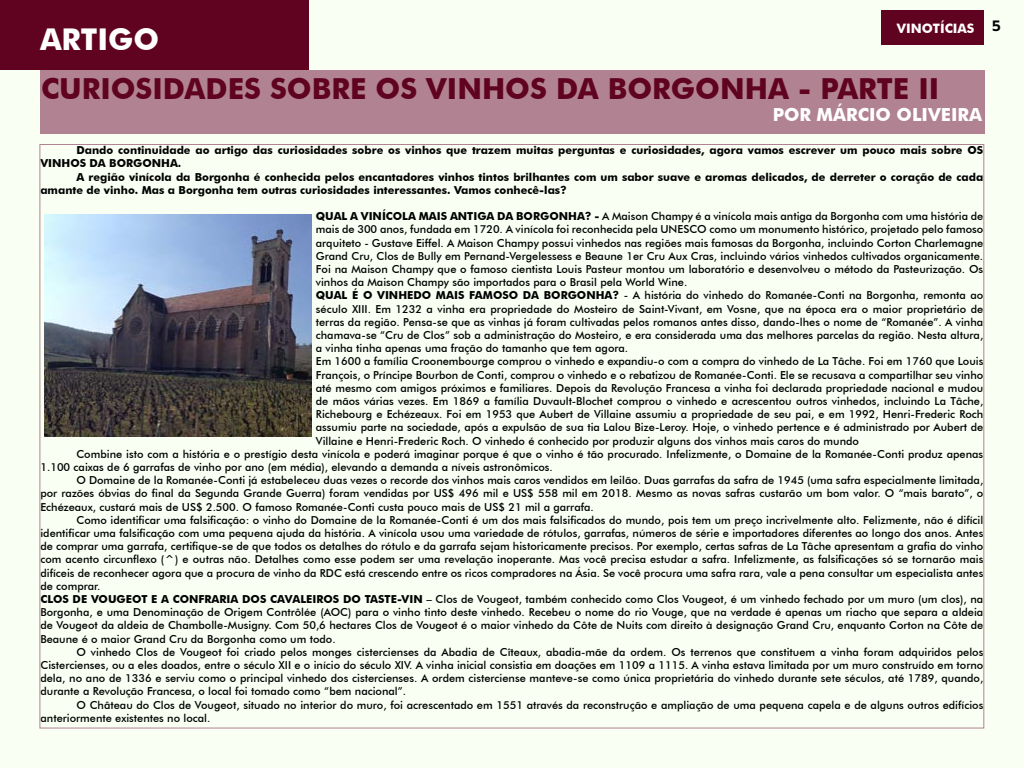
<style>
.page{position:relative;width:1024px;height:768px;background:#f9fff3}
.page>*{position:absolute;margin:0;border:0;box-sizing:border-box;transform-origin:0 0}
.t1{font:700 30px "Futura BT";color:#fff}
.t2{font:700 29px "Futura BT";color:#600320}
.t3{font:700 18px "Futura BT";color:#fff}
.t4{font:700 13px "Futura BT";color:#fff}
.t5{font:500 11px "Futura BT";color:#000}
.t6{font:700 11px/13.2px "Futura BT";color:#000}
.s1{font-weight:700}
</style>
<div class="page">
<div style="left:882px;top:10px;width:102px;height:34px;background:#600320"></div>
<div style="left:40px;top:70px;width:945px;height:64px;background:#b18392"></div>
<div style="left:0;top:0;width:309px;height:70px;background:#600320"></div>
<img style="left:45px;top:214px;width:267px;height:222px">
<h1 class="t1" style="left:40px;top:21px;width:121px">ARTIGO</h1>
<p class="t4" style="left:897px;top:21px;width:105px">VINOTÍCIAS <sup>5</sup></p>
<h2 class="t2" style="left:41px;top:71px;width:900px">CURIOSIDADES SOBRE OS VINHOS DA BORGONHA - PARTE II</h2>
<h3 class="t3" style="left:773px;top:104px;width:211px">POR MÁRCIO OLIVEIRA</h3>
<p class="t6" style="left:40px;top:144px;width:944px;text-indent:36px">Dando continuidade ao artigo das curiosidades sobre os vinhos que trazem muitas perguntas e curiosidades, agora vamos escrever um pouco mais sobre OS<br>VINHOS DA BORGONHA.</p>
<p class="t6" style="left:40px;top:170px;width:944px;text-indent:36px">A região vinícola da Borgonha é conhecida pelos encantadores vinhos tintos brilhantes com um sabor suave e aromas delicados, de derreter o coração de cada amante de vinho. Mas a Borgonha tem outras curiosidades interessantes. Vamos conhecê-las?</p>
<p class="t5" style="left:316px;top:210px;width:669px"><span class="s1">QUAL A VINÍCOLA MAIS ANTIGA DA BORGONHA? -</span> A Maison Champy é a vinícola mais antiga da Borgonha com uma história de</p>
<p class="t5" style="left:316px;top:223px;width:669px">mais de 300 anos, fundada em 1720. A vinícola foi reconhecida pela UNESCO como um monumento histórico, projetado pelo famoso</p>
<p class="t5" style="left:316px;top:236px;width:669px">arquiteto - Gustave Eiffel. A Maison Champy possui vinhedos nas regiões mais famosas da Borgonha, incluindo Corton Charlemagne</p>
<p class="t5" style="left:316px;top:249px;width:669px">Grand Cru, Clos de Bully em Pernand-Vergelessess e Beaune 1er Cru Aux Cras, incluindo vários vinhedos cultivados organicamente.</p>
<p class="t5" style="left:316px;top:262px;width:669px">Foi na Maison Champy que o famoso cientista Louis Pasteur montou um laboratório e desenvolveu o método da Pasteurização. Os</p>
<p class="t5" style="left:316px;top:276px;width:373px">vinhos da Maison Champy são importados para o Brasil pela World Wine.</p>
<p class="t5" style="left:316px;top:289px;width:669px"><span class="s1">QUAL É O VINHEDO MAIS FAMOSO DA BORGONHA?</span> - A história do vinhedo do Romanée-Conti na Borgonha, remonta ao</p>
<p class="t5" style="left:316px;top:302px;width:669px">século XIII. Em 1232 a vinha era propriedade do Mosteiro de Saint-Vivant, em Vosne, que na época era o maior proprietário de</p>
<p class="t5" style="left:316px;top:315px;width:669px">terras da região. Pensa-se que as vinhas já foram cultivadas pelos romanos antes disso, dando-lhes o nome de “Romanée”. A vinha</p>
<p class="t5" style="left:316px;top:328px;width:669px">chamava-se “Cru de Clos” sob a administração do Mosteiro, e era considerada uma das melhores parcelas da região. Nesta altura,</p>
<p class="t5" style="left:316px;top:342px;width:314px">a vinha tinha apenas uma fração do tamanho que tem agora.</p>
<p class="t5" style="left:316px;top:355px;width:669px">Em 1600 a família Croonembourge comprou o vinhedo e expandiu-o com a compra do vinhedo de La Tâche. Foi em 1760 que Louis</p>
<p class="t5" style="left:316px;top:368px;width:669px">François, o Príncipe Bourbon de Conti, comprou o vinhedo e o rebatizou de Romanée-Conti. Ele se recusava a compartilhar seu vinho</p>
<p class="t5" style="left:316px;top:381px;width:669px">até mesmo com amigos próximos e familiares. Depois da Revolução Francesa a vinha foi declarada propriedade nacional e mudou</p>
<p class="t5" style="left:316px;top:394px;width:669px">de mãos várias vezes. Em 1869 a família Duvault-Blochet comprou o vinhedo e acrescentou outros vinhedos, incluindo La Tâche,</p>
<p class="t5" style="left:316px;top:408px;width:669px">Richebourg e Echézeaux. Foi em 1953 que Aubert de Villaine assumiu a propriedade de seu pai, e em 1992, Henri-Frederic Roch</p>
<p class="t5" style="left:316px;top:421px;width:669px">assumiu parte na sociedade, após a expulsão de sua tia Lalou Bize-Leroy. Hoje, o vinhedo pertence e é administrado por Aubert de</p>
<p class="t5" style="left:316px;top:434px;width:545px">Villaine e Henri-Frederic Roch. O vinhedo é conhecido por produzir alguns dos vinhos mais caros do mundo</p>
<p class="t5" style="left:76px;top:447px;width:908px">Combine isto com a história e o prestígio desta vinícola e poderá imaginar porque é que o vinho é tão procurado. Infelizmente, o Domaine de la Romanée-Conti produz apenas</p>
<p class="t5" style="left:40px;top:460px;width:514px">1.100 caixas de 6 garrafas de vinho por ano (em média), elevando a demanda a níveis astronômicos.</p>
<p class="t5" style="left:76px;top:474px;width:908px">O Domaine de la Romanée-Conti já estabeleceu duas vezes o recorde dos vinhos mais caros vendidos em leilão. Duas garrafas da safra de 1945 (uma safra especialmente limitada,</p>
<p class="t5" style="left:40px;top:487px;width:944px">por razões óbvias do final da Segunda Grande Guerra) foram vendidas por US$ 496 mil e US$ 558 mil em 2018. Mesmo as novas safras custarão um bom valor. O “mais barato”, o</p>
<p class="t5" style="left:40px;top:500px;width:555px">Echézeaux, custará mais de US$ 2.500. O famoso Romanée-Conti custa pouco mais de US$ 21 mil a garrafa.</p>
<p class="t5" style="left:76px;top:513px;width:908px">Como identificar uma falsificação: o vinho do Domaine de la Romanée-Conti é um dos mais falsificados do mundo, pois tem um preço incrivelmente alto. Felizmente, não é difícil</p>
<p class="t5" style="left:40px;top:526px;width:944px">identificar uma falsificação com uma pequena ajuda da história. A vinícola usou uma variedade de rótulos, garrafas, números de série e importadores diferentes ao longo dos anos. Antes</p>
<p class="t5" style="left:40px;top:540px;width:944px">de comprar uma garrafa, certifique-se de que todos os detalhes do rótulo e da garrafa sejam historicamente precisos. Por exemplo, certas safras de La Tâche apresentam a grafia do vinho</p>
<p class="t5" style="left:40px;top:553px;width:944px">com acento circunflexo (^) e outras não. Detalhes como esse podem ser uma revelação inoperante. Mas você precisa estudar a safra. Infelizmente, as falsificações só se tornarão mais</p>
<p class="t5" style="left:40px;top:566px;width:944px">difíceis de reconhecer agora que a procura de vinho da RDC está crescendo entre os ricos compradores na Ásia. Se você procura uma safra rara, vale a pena consultar um especialista antes</p>
<p class="t5" style="left:40px;top:579px;width:62px">de comprar.</p>
<p class="t5" style="left:40px;top:592px;width:944px"><span class="s1">CLOS DE VOUGEOT E A CONFRARIA DOS CAVALEIROS DO TASTE-VIN</span> – Clos de Vougeot, também conhecido como Clos Vougeot, é um vinhedo fechado por um muro (um clos), na</p>
<p class="t5" style="left:40px;top:606px;width:944px">Borgonha, e uma Denominação de Origem Contrôlée (AOC) para o vinho tinto deste vinhedo. Recebeu o nome do rio Vouge, que na verdade é apenas um riacho que separa a aldeia</p>
<p class="t5" style="left:40px;top:619px;width:944px">de Vougeot da aldeia de Chambolle-Musigny. Com 50,6 hectares Clos de Vougeot é o maior vinhedo da Côte de Nuits com direito à designação Grand Cru, enquanto Corton na Côte de</p>
<p class="t5" style="left:40px;top:632px;width:297px">Beaune é o maior Grand Cru da Borgonha como um todo.</p>
<p class="t5" style="left:76px;top:645px;width:908px">O vinhedo Clos de Vougeot foi criado pelos monges cistercienses da Abadia de Cîteaux, abadia-mãe da ordem. Os terrenos que constituem a vinha foram adquiridos pelos</p>
<p class="t5" style="left:40px;top:658px;width:944px">Cistercienses, ou a eles doados, entre o século XII e o início do século XIV. A vinha inicial consistia em doações em 1109 a 1115. A vinha estava limitada por um muro construído em torno</p>
<p class="t5" style="left:40px;top:672px;width:944px">dela, no ano de 1336 e serviu como o principal vinhedo dos cistercienses. A ordem cisterciense manteve-se como única proprietária do vinhedo durante sete séculos, até 1789, quando,</p>
<p class="t5" style="left:40px;top:685px;width:367px">durante a Revolução Francesa, o local foi tomado como “bem nacional”.</p>
<p class="t5" style="left:76px;top:698px;width:908px">O Château do Clos de Vougeot, situado no interior do muro, foi acrescentado em 1551 através da reconstrução e ampliação de uma pequena capela e de alguns outros edifícios</p>
<p class="t5" style="left:40px;top:711px;width:171px">anteriormente existentes no local.</p>
</div>
